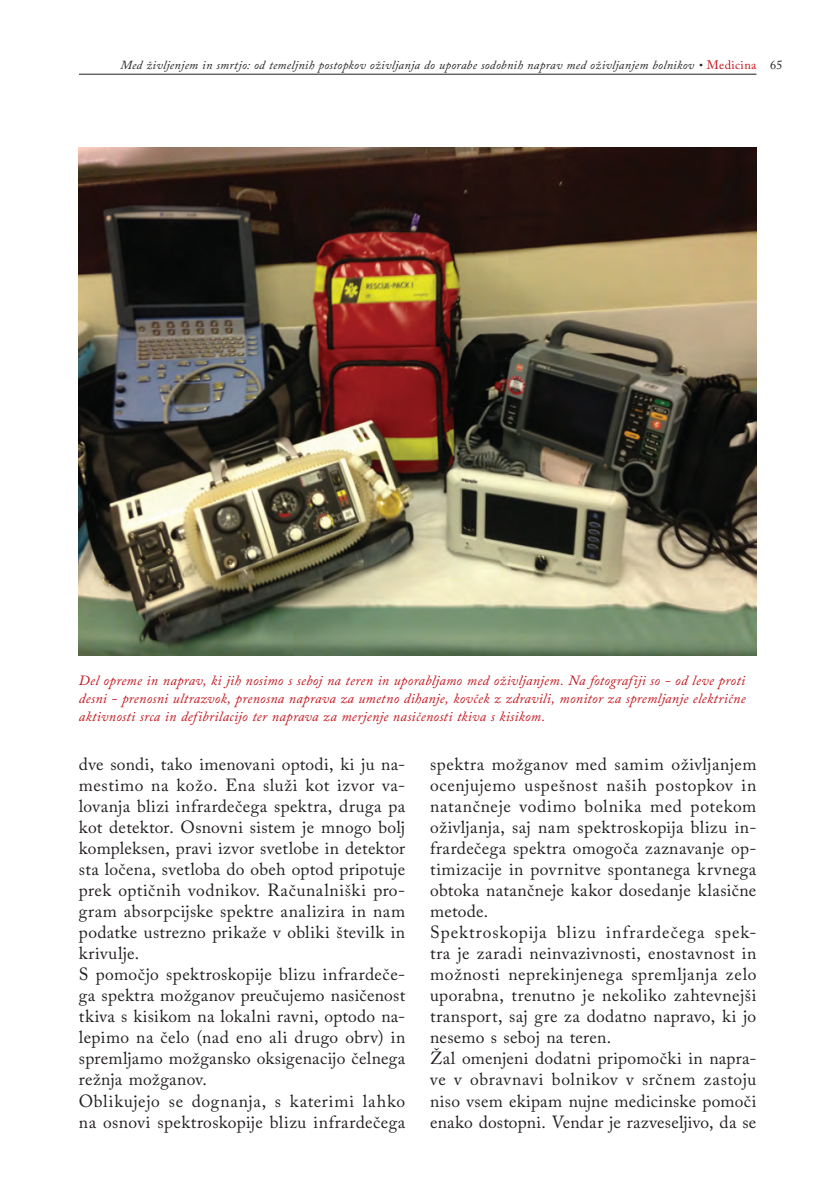
<style>
.page{position:relative;width:837px;height:1194px;background:#fff}
.page>*{position:absolute;margin:0;border:0;box-sizing:border-box;transform-origin:0 0}
.t1{font:17.5px/21px "Adobe Caslon Pro";letter-spacing:.025em;color:#231f20}
.t2{font:italic 14px/17.8px "Adobe Caslon Pro";letter-spacing:.02em;color:#c2121a;text-align:justify}
.t3{font:italic 12.25px "Adobe Caslon Pro";letter-spacing:.02em;color:#231f20}
.s1{font-style:normal;color:#c2121a}
.s2{font-style:normal}
</style>
<div class="page">
<hr style="left:79px;top:74px;width:677px;height:1px;background:#231f20">
<img style="left:79px;top:148px;width:677px;height:508px">
<p class="t3" style="left:120px;top:58px;width:663px">Med življenjem in smrtjo: od temeljnih postopkov oživljanja do uporabe sodobnih naprav med oživljanjem bolnikov • <span class="s1">Medicina</span> <span class="s2">65</span></p>
<p class="t2" style="left:79px;top:671px;width:668px">Del opreme in naprav, ki jih nosimo s seboj na teren in uporabljamo med oživljanjem. Na fotografiji so - od leve proti desni - prenosni ultrazvok, prenosna naprava za umetno dihanje, kovček z zdravili, monitor za spremljanje električne aktivnosti srca in defibrilacijo ter naprava za merjenje nasičenosti tkiva s kisikom.</p>
<p class="t1" style="left:79px;top:753px;width:328px">dve sondi, tako imenovani optodi, ki ju na&shy;mestimo na kožo. Ena služi kot izvor va&shy;lovanja blizi infrardečega spektra, druga pa kot detektor. Osnovni sistem je mnogo bolj kompleksen, pravi izvor svetlobe in detektor sta ločena, svetloba do obeh optod pripotuje prek optičnih vodnikov. Računalniški pro&shy;gram absorpcijske spektre analizira in nam podatke ustrezno prikaže v obliki številk in krivulje.<br>S pomočjo spektroskopije blizu infrardeče&shy;ga spektra možganov preučujemo nasičenost tkiva s kisikom na lokalni ravni, optodo na&shy;lepimo na čelo (nad eno ali drugo obrv) in spremljamo možgansko oksigenacijo čelnega režnja možganov.<br>Oblikujejo se dognanja, s katerimi lahko na osnovi spektroskopije blizu infrardečega</p>
<p class="t1" style="left:430px;top:753px;width:328px">spektra možganov med samim oživljanjem ocenjujemo uspešnost naših postopkov in natančneje vodimo bolnika med potekom oživljanja, saj nam spektroskopija blizu in&shy;frardečega spektra omogoča zaznavanje op&shy;timizacije in povrnitve spontanega krvnega obtoka natančneje kakor dosedanje klasične metode.<br>Spektroskopija blizu infrardečega spek&shy;tra je zaradi neinvazivnosti, enostavnost in možnosti neprekinjenega spremljanja zelo uporabna, trenutno je nekoliko zahtevnejši transport, saj gre za dodatno napravo, ki jo nesemo s seboj na teren.<br>Žal omenjeni dodatni pripomočki in napra&shy;ve v obravnavi bolnikov v srčnem zastoju niso vsem ekipam nujne medicinske pomoči enako dostopni. Vendar je razveseljivo, da se</p>
</div>
